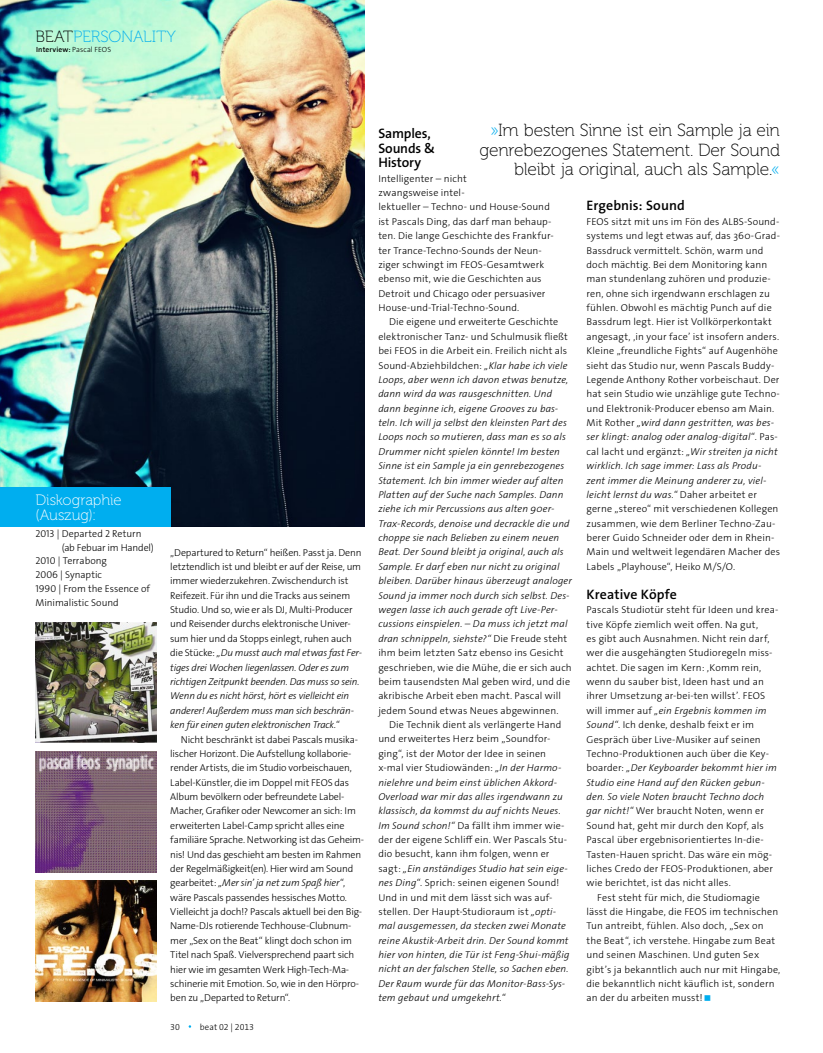
<style>
.page{position:relative;width:823px;height:1053px;background:#fff}
.page>*{position:absolute;margin:0;border:0;box-sizing:border-box;transform-origin:0 0}
.t1{font:17.5px/19.4px "Museo 100";letter-spacing:-.01em;color:#000;text-align:right}
.t2{font:16.25px "Museo 100";letter-spacing:-.01em;color:#00aeef}
.t3{font:15px/15px "Museo 100";color:#fff}
.t4{font:600 13.75px/14.4px "The Sans Os F";color:#000}
.t5{font:300 10px/14.4px "The Sans Os F";letter-spacing:.005em;color:#000}
.t6{font:italic 300 10px/14.4px "The Sans Os F";letter-spacing:.01em;color:#000}
.t7{font:300 10px/14.4px "The Sans Os F";letter-spacing:-.015em;color:#000}
.t8{font:300 8.75px "The Sans Os F";color:#000}
.t9{font:600 7.5px "The Sans Os F";letter-spacing:.015em;color:#000}
.s1{color:#000}
.s2{font-weight:300}
.s3{font-style:italic}
.s4{color:#00aeef}
.s5{font-style:normal}
</style>
<div class="page">
<img style="left:0;top:0;width:364px;height:527px">
<div style="left:0;top:487px;width:170px;height:40px;background:#00aeef"></div>
<img style="left:35px;top:880px;width:121px;height:121px">
<img style="left:35px;top:751px;width:121px;height:121px">
<img style="left:35px;top:622px;width:121px;height:120px">
<h2 class="t2" style="left:35px;top:28px;width:142px"><span class="s1">beat</span>Personality</h2>
<p class="t9" style="left:36px;top:45px;width:76px">Interview: <span class="s2">Pascal FEOS</span></p>
<h3 class="t3" style="left:35px;top:492px;width:87px">Diskographie (Auszug):</h3>
<p class="t5" style="left:35px;top:526px;width:107px">2013 | Departed 2 Return</p>
<p class="t7" style="left:62px;top:540px;width:94px">(ab Febuar im Handel)</p>
<p class="t5" style="left:35px;top:554px;width:73px">2010 | Terrabong</p>
<p class="t5" style="left:35px;top:567px;width:68px">2006 | Synaptic</p>
<p class="t5" style="left:35px;top:581px;width:116px">1990 | From the Essence of</p>
<p class="t5" style="left:35px;top:595px;width:85px">Minimalistic Sound</p>
<p class="t7" style="left:170px;top:545px;width:193px">„Departured to Return“ heißen. Passt ja. Denn letztendlich ist und bleibt er auf der Reise, um immer wiederzukehren. Zwischendurch ist Reifezeit. Für ihn und die Tracks aus seinem Studio. Und so, wie er als DJ, Multi-Producer und Reisender durchs elektronische Univer&shy;sum hier und da Stopps einlegt, ruhen auch die Stücke: <span class="s3">„Du musst auch mal etwas fast Fer&shy;tiges drei Wochen liegenlassen. Oder es zum richtigen Zeitpunkt beenden. Das muss so sein.<br>Wenn du es nicht hörst, hört es vielleicht ein anderer! Außerdem muss man sich beschrän&shy;ken für einen guten elektronischen Track.“</span></p>
<p class="t7" style="left:170px;top:732px;width:195px;text-indent:11px">Nicht beschränkt ist dabei Pascals musika&shy;lischer Horizont. Die Aufstellung kollaborie&shy;render Artists, die im Studio vorbeischauen, Label-Künstler, die im Doppel mit FEOS das Album bevölkern oder befreundete Label-Macher, Grafiker oder Newcomer an sich: Im erweiterten Label-Camp spricht alles eine familiäre Sprache. Networking ist das Geheim&shy;nis! Und das geschieht am besten im Rahmen der Regelmäßigkeit(en). Hier wird am Sound gearbeitet: <span class="s3">„Mer sin’ ja net zum Spaß hier“</span>, wäre Pascals passendes hessisches Motto.<br>Vielleicht ja doch!? Pascals aktuell bei den Big-Name-DJs rotierende Techhouse-Clubnum&shy;mer „Sex on the Beat“ klingt doch schon im Titel nach Spaß. Vielversprechend paart sich hier wie im gesamten Werk High-Tech-Ma&shy;schinerie mit Emotion. So, wie in den Hörpro&shy;ben zu „Departed to Return“.</p>
<p class="t8" style="left:170px;top:1021px;width:11px">30</p>
<p class="t8" style="left:200px;top:1021px;width:56px">beat 02 | 2013</p>
<h1 class="t1" style="left:479px;top:121px;width:302px"><span class="s4">»</span>Im besten Sinne ist ein Sample ja ein genrebezogenes Statement. Der Sound bleibt ja original, auch als Sample.<span class="s4">«</span></h1>
<h3 class="t4" style="left:378px;top:127px;width:58px">Samples,<br>Sounds &amp;<br>History</h3>
<p class="t5" style="left:378px;top:171px;width:177px">Intelligenter – nicht<br>zwangsweise intel-<br>lektueller – Techno- und House-Sound ist Pascals Ding, das darf man behaup&shy;ten. Die lange Geschichte des Frankfur&shy;ter Trance-Techno-Sounds der Neun&shy;ziger schwingt im FEOS-Gesamtwerk ebenso mit, wie die Geschichten aus Detroit und Chicago oder persuasiver House-und-Trial-Techno-Sound.</p>
<p class="t6" style="left:378px;top:315px;width:195px;text-indent:11px"><span class="s5">Die eigene und erweiterte Geschichte elektronischer Tanz- und Schulmusik fließt bei FEOS in die Arbeit ein. Freilich nicht als Sound-Abziehbildchen:</span> „Klar habe ich viele Loops, aber wenn ich davon etwas benutze, dann wird da was rausgeschnitten. Und dann beginne ich, eigene Grooves zu bas&shy;teln. Ich will ja selbst den kleinsten Part des Loops noch so mutieren, dass man es so als Drummer nicht spielen könnte! Im besten Sinne ist ein Sample ja ein genrebezogenes Statement. Ich bin immer wieder auf alten Platten auf der Suche nach Samples. Dann ziehe ich mir Percussions aus alten 90er-Trax-Records, denoise und decrackle die und choppe sie nach Belieben zu einem neuen Beat. Der Sound bleibt ja original, auch als Sample. Er darf eben nur nicht zu original bleiben. Darüber hinaus überzeugt analoger Sound ja immer noch durch sich selbst. Des&shy;wegen lasse ich auch gerade oft Live-Per&shy;cussions einspielen. – Da muss ich jetzt mal dran schnippeln, siehste?“ <span class="s5">Die Freude steht ihm beim letzten Satz ebenso ins Gesicht geschrieben, wie die Mühe, die er sich auch beim tausendsten Mal geben wird, und die akribische Arbeit eben macht. Pascal will jedem Sound etwas Neues abgewinnen.</span></p>
<p class="t6" style="left:378px;top:717px;width:192px;text-indent:11px"><span class="s5">Die Technik dient als verlängerte Hand und erweitertes Herz beim „Soundfor&shy;ging“, ist der Motor der Idee in seinen x-mal vier Studiowänden:</span> „In der Harmo&shy;nielehre und beim einst üblichen Akkord-Overload war mir das alles irgendwann zu klassisch, da kommst du auf nichts Neues.<br>Im Sound schon!“ <span class="s5">Da fällt ihm immer wie&shy;der der eigene Schliff ein. Wer Pascals Stu&shy;dio besucht, kann ihm folgen, wenn er sagt:</span> „Ein anständiges Studio hat sein eige&shy;nes Ding“<span class="s5">. Sprich: seinen eigenen Sound!<br>Und in und mit dem lässt sich was auf&shy;stellen. Der Haupt-Studioraum ist</span> „opti&shy;mal ausgemessen, da stecken zwei Monate reine Akustik-Arbeit drin. Der Sound kommt hier von hinten, die Tür ist Feng-Shui-mäßig nicht an der falschen Stelle, so Sachen eben.<br>Der Raum wurde für das Monitor-Bass-Sys&shy;tem gebaut und umgekehrt.“</p>
<h3 class="t4" style="left:586px;top:199px;width:100px">Ergebnis: Sound</h3>
<p class="t5" style="left:586px;top:214px;width:195px">FEOS sitzt mit uns im Fön des ALBS-Sound&shy;systems und legt etwas auf, das 360-Grad-Bassdruck vermittelt. Schön, warm und doch mächtig. Bei dem Monitoring kann man stundenlang zuhören und produzie&shy;ren, ohne sich irgendwann erschlagen zu fühlen. Obwohl es mächtig Punch auf die Bassdrum legt. Hier ist Vollkörperkontakt angesagt, ‚in your face’ ist insofern anders.<br>Kleine „freundliche Fights“ auf Augenhöhe sieht das Studio nur, wenn Pascals Buddy-Legende Anthony Rother vorbeischaut. Der hat sein Studio wie unzählige gute Techno&shy;und Elektronik-Producer ebenso am Main.<br>Mit Rother <span class="s3">„wird dann gestritten, was bes&shy;ser klingt: analog oder analog-digital“</span>. Pas&shy;cal lacht und ergänzt: <span class="s3">„Wir streiten ja nicht wirklich. Ich sage immer: Lass als Produ&shy;zent immer die Meinung anderer zu, viel&shy;leicht lernst du was.“</span> Daher arbeitet er gerne „stereo“ mit verschiedenen Kollegen zusammen, wie dem Berliner Techno-Zau&shy;berer Guido Schneider oder dem in Rhein-Main und weltweit legendären Macher des Labels „Playhouse“, Heiko M/S/O.</p>
<h3 class="t4" style="left:586px;top:587px;width:92px">Kreative Köpfe</h3>
<p class="t5" style="left:586px;top:602px;width:193px">Pascals Studiotür steht für Ideen und krea-</p>
<p class="t5" style="left:586px;top:617px;width:173px">tive Köpfe ziemlich weit offen. Na gut,</p>
<p class="t5" style="left:586px;top:631px;width:184px">es gibt auch Ausnahmen. Nicht rein darf,</p>
<p class="t5" style="left:586px;top:645px;width:187px">wer die ausgehängten Studioregeln miss-</p>
<p class="t5" style="left:586px;top:660px;width:176px">achtet. Die sagen im Kern: ‚Komm rein,</p>
<p class="t5" style="left:586px;top:674px;width:179px">wenn du sauber bist, Ideen hast und an</p>
<p class="t5" style="left:586px;top:688px;width:180px">ihrer Umsetzung ar-bei-ten willst’. FEOS</p>
<p class="t6" style="left:586px;top:703px;width:181px"><span class="s5">will immer auf</span> „ein Ergebnis kommen im</p>
<p class="t5" style="left:586px;top:717px;width:169px"><span class="s3">Sound“</span>. Ich denke, deshalb feixt er im</p>
<p class="t5" style="left:586px;top:732px;width:176px">Gespräch über Live-Musiker auf seinen</p>
<p class="t5" style="left:586px;top:746px;width:184px">Techno-Produktionen auch über die Key-</p>
<p class="t6" style="left:586px;top:760px;width:192px"><span class="s5">boarder:</span> „Der Keyboarder bekommt hier im</p>
<p class="t6" style="left:586px;top:775px;width:180px">Studio eine Hand auf den Rücken gebun-</p>
<p class="t6" style="left:586px;top:789px;width:179px">den. So viele Noten braucht Techno doch</p>
<p class="t5" style="left:586px;top:803px;width:179px"><span class="s3">gar nicht!“</span> Wer braucht Noten, wenn er</p>
<p class="t5" style="left:586px;top:818px;width:179px">Sound hat, geht mir durch den Kopf, als</p>
<p class="t5" style="left:586px;top:832px;width:179px">Pascal über ergebnisorientiertes In-die-</p>
<p class="t5" style="left:586px;top:847px;width:187px">Tasten-Hauen spricht. Das wäre ein mög-</p>
<p class="t5" style="left:586px;top:861px;width:188px">liches Credo der FEOS-Produktionen, aber</p>
<p class="t5" style="left:586px;top:875px;width:146px">wie berichtet, ist das nicht alles.</p>
<p class="t5" style="left:596px;top:890px;width:164px">Fest steht für mich, die Studiomagie</p>
<p class="t5" style="left:586px;top:904px;width:193px">lässt die Hingabe, die FEOS im technischen</p>
<p class="t5" style="left:586px;top:918px;width:178px">Tun antreibt, fühlen. Also doch, „Sex on</p>
<p class="t5" style="left:586px;top:933px;width:190px">the Beat“, ich verstehe. Hingabe zum Beat</p>
<p class="t5" style="left:586px;top:947px;width:174px">und seinen Maschinen. Und guten Sex</p>
<p class="t5" style="left:586px;top:962px;width:195px">gibt’s ja bekanntlich auch nur mit Hingabe,</p>
<p class="t5" style="left:586px;top:976px;width:189px">die bekanntlich nicht käuflich ist, sondern</p>
<p class="t5" style="left:586px;top:990px;width:118px">an der du arbeiten musst!</p>
</div>
